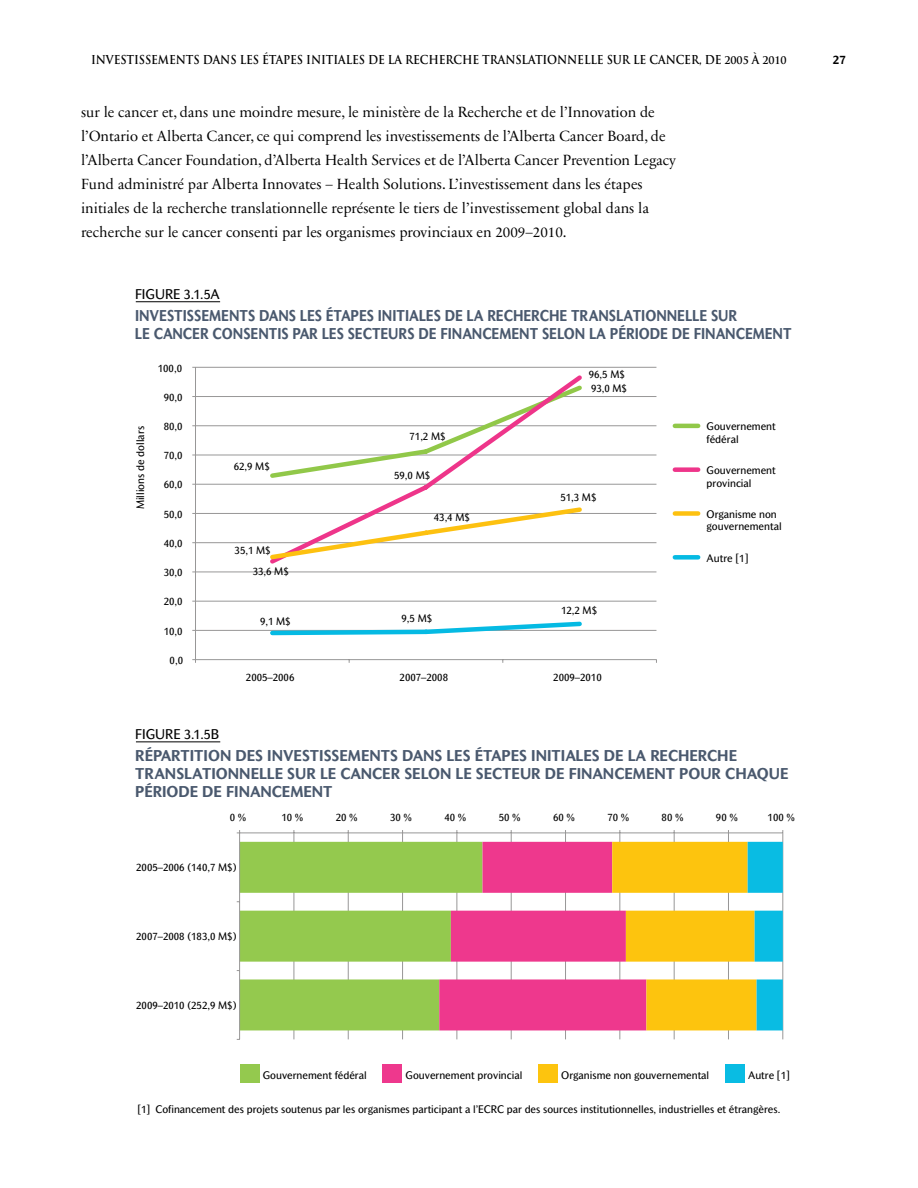
<style>
.page{position:relative;width:918px;height:1188px;background:#fff}
.page>*{position:absolute;margin:0;border:0;box-sizing:border-box;transform-origin:0 0}
.t1{font:15px/24px "Sabon Next LT Display";color:#000}
.t2{font:700 15px/18px "Mahsuri Sans";color:#4a596e}
.t3{font:700 15px/18px "Mahsuri Sans";color:#4a596e;scale:.92 1}
.t4{font:13.5px "Mahsuri Sans";color:#000}
.t5{font:700 12px "Trajan Pro";letter-spacing:-.01em;color:#000;scale:.9 1}
.t6{font:700 12px "Mahsuri Sans";color:#000}
.t7{font:10.5px/12.6px "Mahsuri Sans";color:#000}
</style>
<div class="page">
<hr style="left:136px;top:301px;width:84px;height:1px;background:#000">
<hr style="left:196px;top:630px;width:460px;height:1px;background:#989797">
<hr style="left:196px;top:601px;width:460px;height:1px;background:#989797">
<hr style="left:196px;top:572px;width:460px;height:1px;background:#989797">
<hr style="left:196px;top:542px;width:460px;height:1px;background:#989797">
<hr style="left:196px;top:513px;width:460px;height:1px;background:#989797">
<hr style="left:196px;top:484px;width:460px;height:1px;background:#989797">
<hr style="left:196px;top:455px;width:460px;height:1px;background:#989797">
<hr style="left:196px;top:425px;width:460px;height:1px;background:#989797">
<hr style="left:196px;top:396px;width:460px;height:1px;background:#989797">
<hr style="left:196px;top:367px;width:460px;height:1px;background:#989797">
<hr style="left:195px;top:367px;width:1px;height:293px;background:#989797">
<hr style="left:196px;top:659px;width:460px;height:1px;background:#989797">
<svg style="left:266px;top:375px;width:320px;height:189px"></svg>
<svg style="left:267px;top:505px;width:318px;height:57px"></svg>
<svg style="left:268px;top:621px;width:316px;height:15px"></svg>
<hr style="left:675px;top:424px;width:23px;height:4px;background:#91c849">
<div style="left:675px;top:467px;width:23px;height:5px;background:#ee358a"></div>
<div style="left:675px;top:511px;width:23px;height:5px;background:#fdc110"></div>
<div style="left:675px;top:555px;width:23px;height:5px;background:#05bae3"></div>
<hr style="left:136px;top:741px;width:84px;height:1px;background:#000">
<hr style="left:294px;top:833px;width:1px;height:206px;background:#989797">
<hr style="left:348px;top:833px;width:1px;height:206px;background:#989797">
<hr style="left:402px;top:833px;width:1px;height:206px;background:#989797">
<hr style="left:457px;top:833px;width:1px;height:206px;background:#989797">
<hr style="left:511px;top:833px;width:1px;height:206px;background:#989797">
<hr style="left:565px;top:833px;width:1px;height:206px;background:#989797">
<hr style="left:619px;top:833px;width:1px;height:206px;background:#989797">
<hr style="left:674px;top:833px;width:1px;height:206px;background:#989797">
<hr style="left:728px;top:833px;width:1px;height:206px;background:#989797">
<hr style="left:782px;top:833px;width:1px;height:206px;background:#989797">
<svg style="left:240px;top:842px;width:199px;height:188px;fill:#94c94e"></svg>
<svg style="left:439px;top:842px;width:344px;height:188px"></svg>
<hr style="left:240px;top:833px;width:543px;height:1px;background:#989797">
<hr style="left:239px;top:833px;width:1px;height:206px;background:#989797">
<div style="left:240px;top:1065px;width:19px;height:18px;background:#94c94e"></div>
<div style="left:382px;top:1065px;width:20px;height:18px;background:#ee388d"></div>
<div style="left:538px;top:1065px;width:20px;height:18px;background:#fdc40e"></div>
<div style="left:725px;top:1065px;width:20px;height:18px;background:#09bce3"></div>
<p class="t5" style="left:91px;top:52px;width:775px">INVESTISS EMENTS DANS LES ÉTAPES INITIALES DE LA RECHERCHE TRANS LATIONNELLE SUR LE CANCER, DE 2005 À 2010</p>
<p class="t6" style="left:833px;top:52px;width:15px">27</p>
<p class="t1" style="left:81px;top:100px;width:597px">sur le cancer et, dans une moindre mesure, le ministère de la Recherche et de l’Innovation de l’Ontario et Alberta Cancer, ce qui comprend les investissements de l’Alberta Cancer Board, de l’Alberta Cancer Foundation, d’Alberta Health Services et de l’Alberta Cancer Prevention Legacy Fund administré par Alberta Innovates – Health Solutions. L’investissement dans les étapes initiales de la recherche translationnelle représente le tiers de l’investissement global dans la recherche sur le cancer consenti par les organismes provinciaux en 2009–2010.</p>
<p class="t4" style="left:135px;top:285px;width:86px">FIGURE 3.1.5A</p>
<p class="t3" style="left:135px;top:307px;width:715px">INVESTISSEMENTS DANS LES ÉTAPES INITIALES DE LA RECHERCHE TRANSLATIONNELLE SUR<br>LE CANCER CONSENTIS PAR LES SECTEURS DE FINANCEMENT SELON LA PÉRIODE DE FINANCEMENT</p>
<p class="t7" style="left:158px;top:361px;width:26px">100,0</p>
<p class="t7" style="left:164px;top:391px;width:20px">90,0</p>
<p class="t7" style="left:589px;top:368px;width:38px">96,5 M$</p>
<p class="t7" style="left:591px;top:382px;width:38px">93,0 M$</p>
<p class="t7" style="left:134px;top:509px;width:85px;rotate:-90deg">Millions de dollars</p>
<p class="t7" style="left:707px;top:420px;width:71px">Gouvernement fédéral</p>
<p class="t7" style="left:164px;top:420px;width:20px">80,0</p>
<p class="t7" style="left:410px;top:430px;width:38px">71,2 M$</p>
<p class="t7" style="left:164px;top:449px;width:20px">70,0</p>
<p class="t7" style="left:234px;top:460px;width:38px">62,9 M$</p>
<p class="t7" style="left:707px;top:464px;width:71px">Gouvernement provincial</p>
<p class="t7" style="left:707px;top:508px;width:77px">Organisme non gouvernemental</p>
<p class="t7" style="left:707px;top:552px;width:43px">Autre [1]</p>
<p class="t7" style="left:394px;top:469px;width:38px">59,0 M$</p>
<p class="t7" style="left:164px;top:478px;width:20px">60,0</p>
<p class="t7" style="left:560px;top:491px;width:38px">51,3 M$</p>
<p class="t7" style="left:164px;top:508px;width:20px">50,0</p>
<p class="t7" style="left:434px;top:511px;width:38px">43,4 M$</p>
<p class="t7" style="left:164px;top:537px;width:20px">40,0</p>
<p class="t7" style="left:235px;top:543px;width:38px">35,1 M$</p>
<p class="t7" style="left:164px;top:566px;width:20px">30,0</p>
<p class="t7" style="left:164px;top:595px;width:20px">20,0</p>
<p class="t7" style="left:164px;top:625px;width:20px">10,0</p>
<p class="t7" style="left:170px;top:654px;width:15px">0,0</p>
<p class="t7" style="left:253px;top:565px;width:38px">33,6 M$</p>
<p class="t7" style="left:260px;top:615px;width:32px">9,1 M$</p>
<p class="t7" style="left:402px;top:612px;width:32px">9,5 M$</p>
<p class="t7" style="left:561px;top:604px;width:38px">12,2 M$</p>
<p class="t7" style="left:246px;top:671px;width:50px">2005–2006</p>
<p class="t7" style="left:400px;top:671px;width:50px">2007–2008</p>
<p class="t7" style="left:553px;top:671px;width:50px">2009–2010</p>
<p class="t4" style="left:135px;top:726px;width:86px">FIGURE 3.1.5B</p>
<p class="t2" style="left:135px;top:747px;width:655px">RÉPARTITION DES INVESTISSEMENTS DANS LES ÉTAPES INITIALES DE LA RECHERCHE<br>TRANSLATIONNELLE SUR LE CANCER SELON LE SECTEUR DE FINANCEMENT POUR CHAQUE<br>PÉRIODE DE FINANCEMENT</p>
<p class="t7" style="left:230px;top:811px;width:18px">0 %</p>
<p class="t7" style="left:281px;top:811px;width:23px">10 %</p>
<p class="t7" style="left:336px;top:811px;width:23px">20 %</p>
<p class="t7" style="left:390px;top:811px;width:23px">30 %</p>
<p class="t7" style="left:444px;top:811px;width:23px">40 %</p>
<p class="t7" style="left:499px;top:811px;width:23px">50 %</p>
<p class="t7" style="left:553px;top:811px;width:23px">60 %</p>
<p class="t7" style="left:607px;top:811px;width:23px">70 %</p>
<p class="t7" style="left:662px;top:811px;width:23px">80 %</p>
<p class="t7" style="left:716px;top:811px;width:23px">90 %</p>
<p class="t7" style="left:768px;top:811px;width:29px">100 %</p>
<p class="t7" style="left:136px;top:861px;width:102px">2005–2006 (140,7 M$)</p>
<p class="t7" style="left:136px;top:930px;width:102px">2007–2008 (183,0 M$)</p>
<p class="t7" style="left:136px;top:999px;width:102px">2009–2010 (252,9 M$)</p>
<p class="t7" style="left:263px;top:1069px;width:105px">Gouvernement fédéral</p>
<p class="t7" style="left:406px;top:1069px;width:118px">Gouvernement provincial</p>
<p class="t7" style="left:561px;top:1069px;width:149px">Organisme non gouvernemental</p>
<p class="t7" style="left:748px;top:1069px;width:43px">Autre [1]</p>
<p class="t7" style="left:137px;top:1103px;width:645px">[1] Cofinancement des projets soutenus par les organismes participant a l’ECRC par des sources institutionnelles, industrielles et étrangères.</p>
</div>
